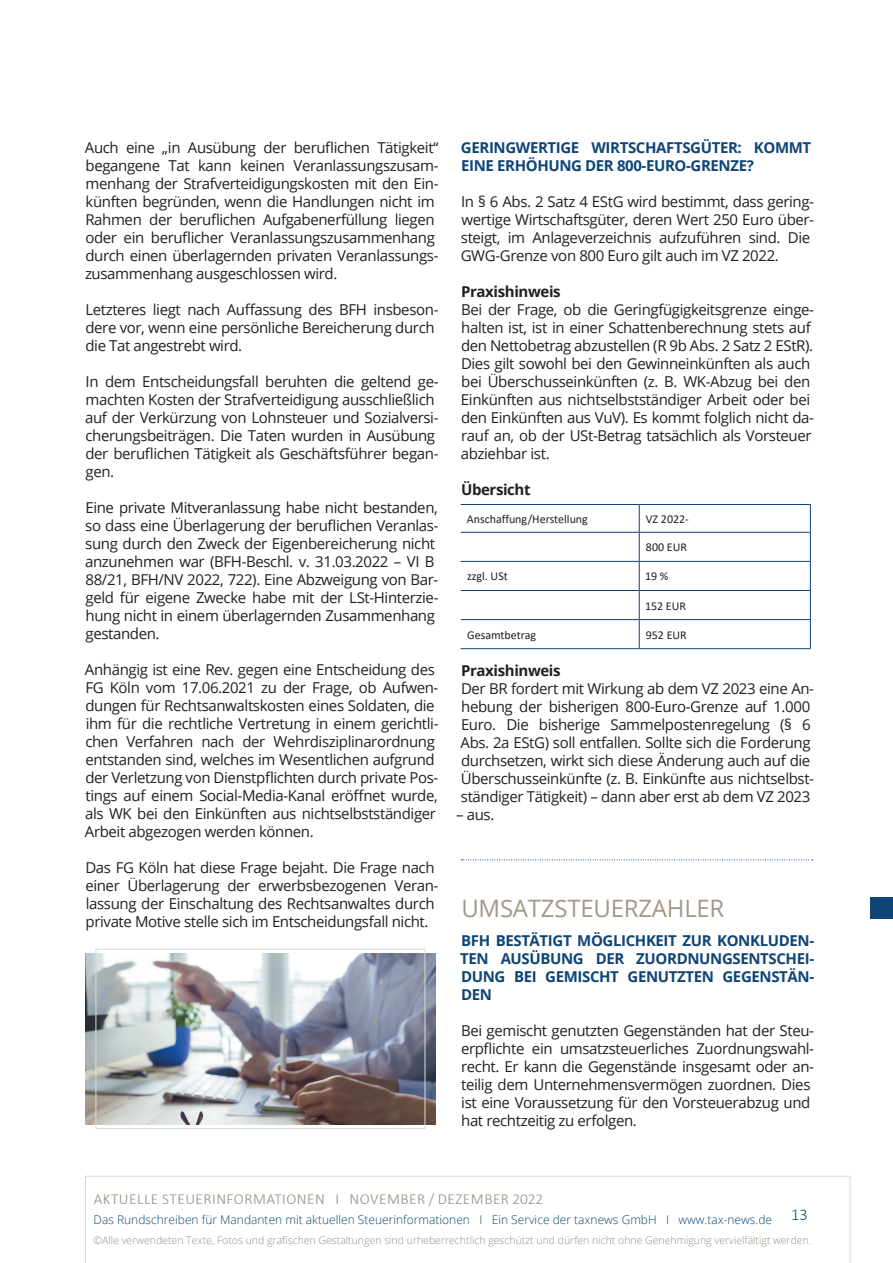
<style>
.page{position:relative;width:893px;height:1263px;background:#fff}
.page>*{position:absolute;margin:0;border:0;box-sizing:border-box;transform-origin:0 0}
.t1{font:24px "Open Sans";letter-spacing:-.01em;color:#a59788}
.t2{font:300 16.5px "Calibri";color:#0f4476}
.t3{font:300 15.3px "Calibri";letter-spacing:.03em;color:#948e83}
.t4{font:15px/18px "Open Sans";letter-spacing:-.025em;color:#231f20}
.t5{font:700 15px/18px "Open Sans";letter-spacing:-.025em;color:#0f4476}
.t6{font:700 15px "Open Sans";letter-spacing:-.025em;color:#231f20}
.t7{font:300 12px "Open Sans";color:#0f4476}
.t8{font:12px "Calibri";color:#231f20}
.t9{font:300 10.5px "Open Sans";color:#948e83}
</style>
<div class="page">
<svg style="left:85px;top:1176px;width:765px;height:87px"></svg>
<svg style="left:461px;top:505px;width:349px;height:143px"></svg>
<hr style="left:461px;top:504px;width:178px;height:1px;background:#0f4476">
<hr style="left:639px;top:504px;width:172px;height:1px;background:#0f4476">
<hr style="left:461px;top:532px;width:178px;height:1px;background:#0f4476">
<hr style="left:639px;top:532px;width:172px;height:1px;background:#0f4476">
<hr style="left:461px;top:561px;width:178px;height:1px;background:#0f4476">
<hr style="left:639px;top:561px;width:172px;height:1px;background:#0f4476">
<hr style="left:461px;top:590px;width:178px;height:1px;background:#0f4476">
<hr style="left:639px;top:590px;width:172px;height:1px;background:#0f4476">
<hr style="left:461px;top:619px;width:178px;height:1px;background:#0f4476">
<hr style="left:639px;top:619px;width:172px;height:1px;background:#0f4476">
<svg style="left:639px;top:505px;width:1px;height:143px"></svg>
<svg style="left:810px;top:505px;width:1px;height:143px"></svg>
<hr style="left:461px;top:648px;width:178px;height:1px;background:#0f4476">
<hr style="left:639px;top:648px;width:172px;height:1px;background:#0f4476">
<div style="left:871px;top:898px;width:22px;height:21px;background:#0f4476"></div>
<img style="left:85px;top:954px;width:350px;height:171px">
<div style="left:96px;top:949px;width:329px;height:180px;border:1px solid #dfd9d1"></div>
<svg style="left:461px;top:859px;width:352px;height:1px"></svg>
<p class="t4" style="left:85px;top:138px;width:355px">Auch eine „in Ausübung der beruflichen Tätigkeit“ begangene Tat kann keinen Veranlassungszusam&shy;menhang der Strafverteidigungskosten mit den Ein&shy;künften begründen, wenn die Handlungen nicht im Rahmen der beruflichen Aufgabenerfüllung liegen oder ein beruflicher Veranlassungszusammenhang durch einen überlagernden privaten Veranlassungs&shy;zusammenhang ausgeschlossen wird.</p>
<p class="t4" style="left:85px;top:300px;width:355px">Letzteres liegt nach Auffassung des BFH insbeson&shy;dere vor, wenn eine persönliche Bereicherung durch die Tat angestrebt wird.</p>
<p class="t4" style="left:85px;top:372px;width:355px">In dem Entscheidungsfall beruhten die geltend ge&shy;machten Kosten der Strafverteidigung ausschließlich auf der Verkürzung von Lohnsteuer und Sozialversi&shy;cherungsbeiträgen. Die Taten wurden in Ausübung der beruflichen Tätigkeit als Geschäftsführer began&shy;gen.</p>
<p class="t4" style="left:85px;top:498px;width:355px">Eine private Mitveranlassung habe nicht bestanden, so dass eine Überlagerung der beruflichen Veranlas&shy;sung durch den Zweck der Eigenbereicherung nicht anzunehmen war (BFH-Beschl. v. 31.03.2022 – VI B 88/21, BFH/NV 2022, 722). Eine Abzweigung von Bar&shy;geld für eigene Zwecke habe mit der LSt-Hinterzie&shy;hung nicht in einem überlagernden Zusammenhang gestanden.</p>
<p class="t4" style="left:85px;top:660px;width:355px">Anhängig ist eine Rev. gegen eine Entscheidung des FG Köln vom 17.06.2021 zu der Frage, ob Aufwen&shy;dungen für Rechtsanwaltskosten eines Soldaten, die ihm für die rechtliche Vertretung in einem gerichtli&shy;chen Verfahren nach der Wehrdisziplinarordnung entstanden sind, welches im Wesentlichen aufgrund der Verletzung von Dienstpflichten durch private Pos&shy;tings auf einem Social-Media-Kanal eröffnet wurde, als WK bei den Einkünften aus nichtselbstständiger Arbeit abgezogen werden können.</p>
<p class="t4" style="left:85px;top:858px;width:355px">Das FG Köln hat diese Frage bejaht. Die Frage nach einer Überlagerung der erwerbsbezogenen Veran&shy;lassung der Einschaltung des Rechtsanwaltes durch private Motive stelle sich im Entscheidungsfall nicht.</p>
<p class="t5" style="left:461px;top:138px;width:352px">GERINGWERTIGE WIRTSCHAFTSGÜTER: KOMMT<br>EINE ERHÖHUNG DER 800-EURO-GRENZE?</p>
<p class="t4" style="left:461px;top:192px;width:355px">In § 6 Abs. 2 Satz 4 EStG wird bestimmt, dass gering&shy;wertige Wirtschaftsgüter, deren Wert 250 Euro über&shy;steigt, im Anlageverzeichnis aufzuführen sind. Die GWG-Grenze von 800 Euro gilt auch im VZ 2022.</p>
<p class="t6" style="left:461px;top:281px;width:101px">Praxishinweis</p>
<p class="t4" style="left:461px;top:300px;width:355px">Bei der Frage, ob die Geringfügigkeitsgrenze einge&shy;halten ist, ist in einer Schattenberechnung stets auf den Nettobetrag abzustellen (R 9b Abs. 2 Satz 2 EStR).<br>Dies gilt sowohl bei den Gewinneinkünften als auch bei Überschusseinkünften (z. B. WK-Abzug bei den Einkünften aus nichtselbstständiger Arbeit oder bei den Einkünften aus VuV). Es kommt folglich nicht da&shy;rauf an, ob der USt-Betrag tatsächlich als Vorsteuer abziehbar ist.</p>
<p class="t6" style="left:461px;top:479px;width:71px">Übersicht</p>
<p class="t8" style="left:467px;top:511px;width:123px">Anschaffung/Herstellung</p>
<p class="t8" style="left:646px;top:511px;width:45px">VZ 2022-</p>
<p class="t8" style="left:646px;top:539px;width:43px">800 EUR</p>
<p class="t8" style="left:467px;top:568px;width:42px">zzgl. USt</p>
<p class="t8" style="left:645px;top:568px;width:25px">19 %</p>
<p class="t8" style="left:645px;top:597px;width:43px">152 EUR</p>
<p class="t8" style="left:467px;top:626px;width:71px">Gesamtbetrag</p>
<p class="t8" style="left:646px;top:626px;width:43px">952 EUR</p>
<p class="t6" style="left:461px;top:660px;width:101px">Praxishinweis</p>
<p class="t4" style="left:461px;top:679px;width:355px">Der BR fordert mit Wirkung ab dem VZ 2023 eine An&shy;hebung der bisherigen 800-Euro-Grenze auf 1.000<br>Euro. Die bisherige Sammelpostenregelung (§ 6<br>Abs. 2a EStG) soll entfallen. Sollte sich die Forderung durchsetzen, wirkt sich diese Änderung auch auf die Überschusseinkünfte (z. B. Einkünfte aus nichtselbst&shy;ständiger Tätigkeit) – dann aber erst ab dem VZ 2023</p>
<p class="t4" style="left:456px;top:805px;width:40px">– aus.</p>
<h1 class="t1" style="left:461px;top:892px;width:265px">UMSATZSTEUERZAHLER</h1>
<p class="t5" style="left:460px;top:931px;width:355px;text-align:justify">BFH BESTÄTIGT MÖGLICHKEIT ZUR KONKLUDEN-TEN AUSÜBUNG DER ZUORDNUNGSENTSCHEI-DUNG BEI GEMISCHT GENUTZTEN GEGENSTÄN-DEN</p>
<p class="t4" style="left:461px;top:1021px;width:355px">Bei gemischt genutzten Gegenständen hat der Steu&shy;erpflichte ein umsatzsteuerliches Zuordnungswahl&shy;recht. Er kann die Gegenstände insgesamt oder an&shy;teilig dem Unternehmensvermögen zuordnen. Dies ist eine Voraussetzung für den Vorsteuerabzug und hat rechtzeitig zu erfolgen.</p>
<p class="t3" style="left:94px;top:1189px;width:451px">AKTUELLE STEUERINFORMATIONEN I NOVEMBER / DEZEMBER 2022</p>
<p class="t7" style="left:94px;top:1212px;width:680px">Das Rundschreiben für Mandanten mit aktuellen Steuerinformationen I Ein Service der taxnews GmbH I www.tax-news.de</p>
<p class="t9" style="left:94px;top:1233px;width:719px">©Alle verwendeten Texte, Fotos und grafischen Gestaltungen sind urheberrechtlich geschützt und dürfen nicht ohne Genehmigung vervielfältigt werden.</p>
<p class="t2" style="left:791px;top:1204px;width:18px">13</p>
</div>
